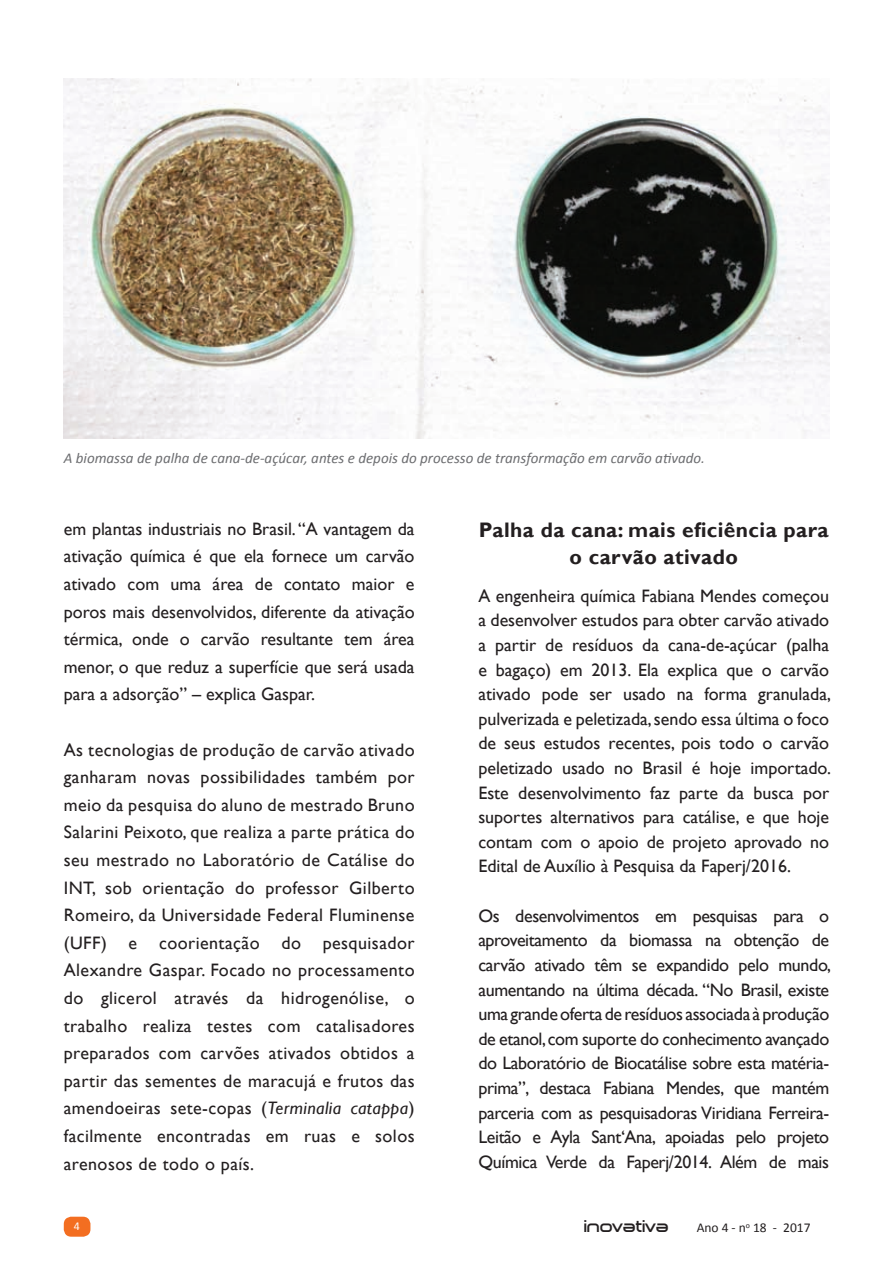
<style>
.page{position:relative;width:893px;height:1263px;background:#fff}
.page>*{position:absolute;margin:0;border:0;box-sizing:border-box;transform-origin:0 0}
.t1{font:700 21px/27.6px "Gill Sans";letter-spacing:.02em;color:#231f20;text-align:center}
.t2{font:18px/27.6px "Gill Sans";color:#231f20;text-align:justify}
.t3{font:16.5px "Dekers Bold";color:#231f20}
.t4{font:italic 15px "Calibri";color:#6c6d70}
.t5{font:13.5px "Calibri";color:#231f20}
.t6{font:12px "Calibri";color:#fff}
.s1{font-style:italic}
</style>
<div class="page">
<div style="left:64px;top:1217px;width:26px;height:20px;background:#f36e21;border-radius:8px"></div>
<img style="left:63px;top:79px;width:766px;height:359px">
<p class="t4" style="left:64px;top:448px;width:643px">A biomassa de palha de cana-de-açúcar, antes e depois do processo de transformação em carvão ativado.</p>
<p class="t2" style="left:64px;top:515px;width:352px">em plantas industriais no Brasil. “A vantagem da ativação química é que ela fornece um carvão ativado com uma área de contato maior e poros mais desenvolvidos, diferente da ativação térmica, onde o carvão resultante tem área menor, o que reduz a superfície que será usada para a adsorção” – explica Gaspar.</p>
<p class="t2" style="left:64px;top:736px;width:352px">As tecnologias de produção de carvão ativado ganharam novas possibilidades também por meio da pesquisa do aluno de mestrado Bruno Salarini Peixoto, que realiza a parte prática do seu mestrado no Laboratório de Catálise do INT, sob orientação do professor Gilberto Romeiro, da Universidade Federal Fluminense (UFF) e coorientação do pesquisador Alexandre Gaspar. Focado no processamento do glicerol através da hidrogenólise, o trabalho realiza testes com catalisadores preparados com carvões ativados obtidos a partir das sementes de maracujá e frutos das amendoeiras sete-copas (<span class="s1">Terminalia catappa</span>) facilmente encontradas em ruas e solos arenosos de todo o país.</p>
<p class="t1" style="left:479px;top:516px;width:351px">Palha da cana: mais eficiência para o carvão ativado</p>
<p class="t2" style="left:478px;top:584px;width:354px;line-height:24.6px">A engenheira química Fabiana Mendes começou a desenvolver estudos para obter carvão ativado a partir de resíduos da cana-de-açúcar (palha e bagaço) em 2013. Ela explica que o carvão ativado pode ser usado na forma granulada, pulverizada e peletizada, sendo essa última o foco de seus estudos recentes, pois todo o carvão peletizado usado no Brasil é hoje importado.<br>Este desenvolvimento faz parte da busca por suportes alternativos para catálise, e que hoje contam com o apoio de projeto aprovado no Edital de Auxílio à Pesquisa da Faperj/2016.</p>
<p class="t2" style="left:478px;top:904px;width:354px;line-height:24.6px">Os desenvolvimentos em pesquisas para o aproveitamento da biomassa na obtenção de carvão ativado têm se expandido pelo mundo, aumentando na última década. “No Brasil, existe uma grande oferta de resíduos associada à produção de etanol, com suporte do conhecimento avançado do Laboratório de Biocatálise sobre esta matéria&shy;prima”, destaca Fabiana Mendes, que mantém parceria com as pesquisadoras Viridiana Ferreira-Leitão e Ayla Sant‘Ana, apoiadas pelo projeto Química Verde da Faperj/2014. Além de mais</p>
<p class="t6" style="left:74px;top:1218px;width:8px">4</p>
<p class="t3" style="left:584px;top:1217px;width:86px">inovativa</p>
<p class="t5" style="left:697px;top:1219px;width:115px">Ano 4 - n<sup>o</sup> 18 - 2017</p>
</div>
